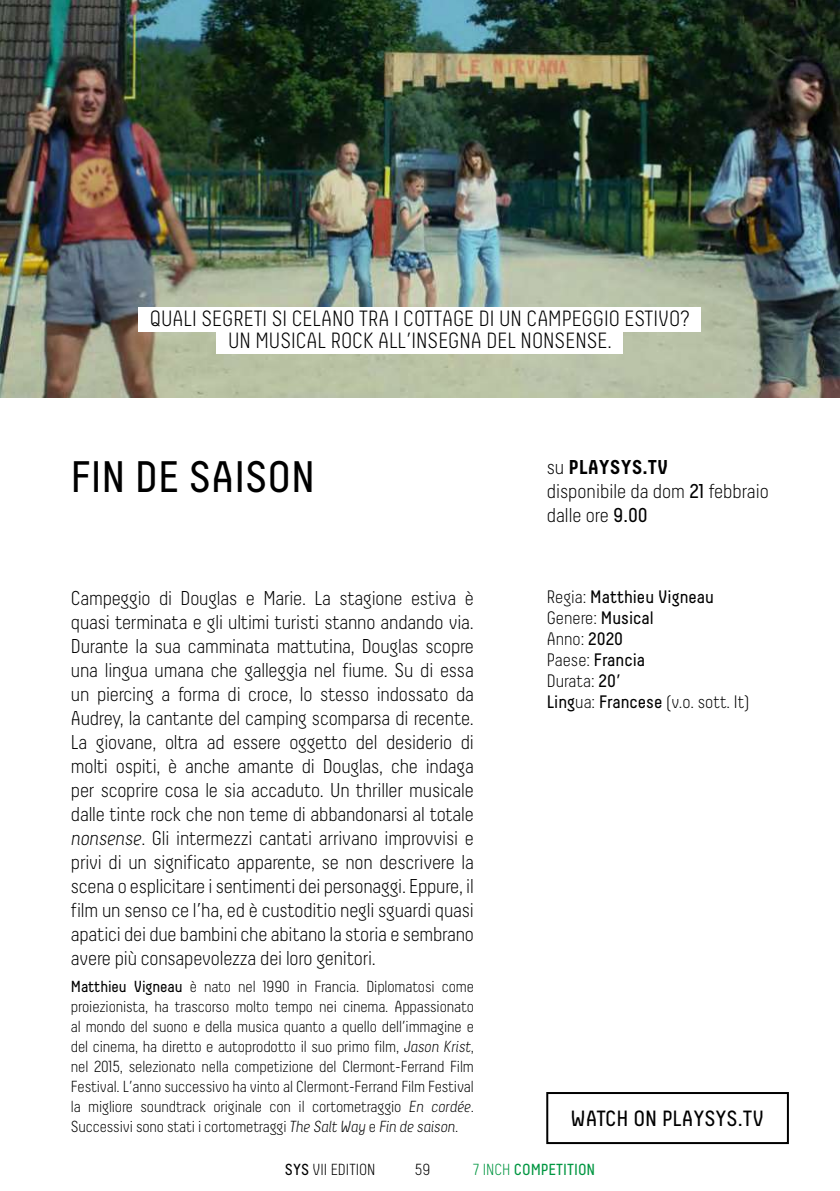
<style>
.page{position:relative;width:840px;height:1191px;background:#fff}
.page>*{position:absolute;margin:0;border:0;box-sizing:border-box;transform-origin:0 0}
.t1{font:44px "Decima";color:#000}
.t2{font:300 22px/22px "Decima";color:#000;text-align:center}
.t3{font:22px "Decima";color:#000}
.t4{font:300 20px/24px "Decima";letter-spacing:-.01em;color:#000;text-align:justify}
.t5{font:18px/21px "Decima";color:#000}
.t6{font:300 16px/20px "Decima";letter-spacing:-.01em;color:#000;text-align:justify}
.t7{font:16px "Decima";color:#009641}
.s1{font-style:italic}
.s2{font-weight:400}
.s3{font-weight:700}
.s4{font-weight:300}
</style>
<div class="page">
<img style="left:0;top:0;width:839px;height:397px">
<div style="left:138px;top:307px;width:563px;height:25px;background:#fff"></div>
<div style="left:216px;top:329px;width:407px;height:25px;background:#fff"></div>
<div style="left:546px;top:1092px;width:242px;height:52px;border:2px solid #000"></div>
<p class="t2" style="left:150px;top:308px;width:541px">QUALI SEGRETI SI CELANO TRA I COTTAGE DI UN CAMPEGGIO ESTIVO?<br>UN MUSICAL ROCK ALL’INSEGNA DEL NONSENSE.</p>
<h1 class="t1" style="left:71px;top:452px;width:245px">FIN DE SAISON</h1>
<p class="t4" style="left:71px;top:586px;width:404px">Campeggio di Douglas e Marie. La stagione estiva è quasi terminata e gli ultimi turisti stanno andando via.<br>Durante la sua camminata mattutina, Douglas scopre una lingua umana che galleggia nel fiume. Su di essa un piercing a forma di croce, lo stesso indossato da Audrey, la cantante del camping scomparsa di recente.<br>La giovane, oltra ad essere oggetto del desiderio di molti ospiti, è anche amante di Douglas, che indaga per scoprire cosa le sia accaduto. Un thriller musicale dalle tinte rock che non teme di abbandonarsi al totale <span class="s1">nonsense</span>. Gli intermezzi cantati arrivano improvvisi e privi di un significato apparente, se non descrivere la scena o esplicitare i sentimenti dei personaggi. Eppure, il film un senso ce l’ha, ed è custoditio negli sguardi quasi apatici dei due bambini che abitano la storia e sembrano avere più consapevolezza dei loro genitori.</p>
<p class="t6" style="left:71px;top:976px;width:404px"><span class="s2">Matthieu Vigneau</span> è nato nel 1990 in Francia. Diplomatosi come proiezionista, ha trascorso molto tempo nei cinema. Appassionato al mondo del suono e della musica quanto a quello dell’immagine e del cinema, ha diretto e autoprodotto il suo primo film, <span class="s1">Jason Krist</span>, nel 2015, selezionato nella competizione del Clermont-Ferrand Film Festival. L’anno successivo ha vinto al Clermont-Ferrand Film Festival la migliore soundtrack originale con il cortometraggio <span class="s1">En cordée</span>.<br>Successivi sono stati i cortometraggi <span class="s1">The Salt Way</span> e <span class="s1">Fin de saison</span>.</p>
<p class="t4" style="left:546px;top:455px;width:223px;text-align:left">su <span class="s3">PLAYSYS.TV<br></span>disponibile da dom <span class="s2">21</span> febbraio dalle ore <span class="s2">9.00</span></p>
<p class="t5" style="left:546px;top:586px;width:204px"><span class="s4">Regia:</span> Matthieu Vigneau<br><span class="s4">Genere:</span> Musical<br><span class="s4">Anno:</span> 2020<br><span class="s4">Paese:</span> Francia<br><span class="s4">Durata:</span> 20’<br>Ling<span class="s4">ua:</span> Francese <span class="s4">(v.o. sott. It)</span></p>
<p class="t3" style="left:570px;top:1105px;width:195px">WATCH ON PLAYSYS.TV</p>
<p class="t6" style="left:285px;top:1159px;width:92px"><span class="s2">SYS</span> VII EDITION</p>
<p class="t6" style="left:414px;top:1159px;width:17px">59</p>
<p class="t7" style="left:473px;top:1160px;width:123px"><span class="s4">7 INCH</span> COMPETITION</p>
</div>
